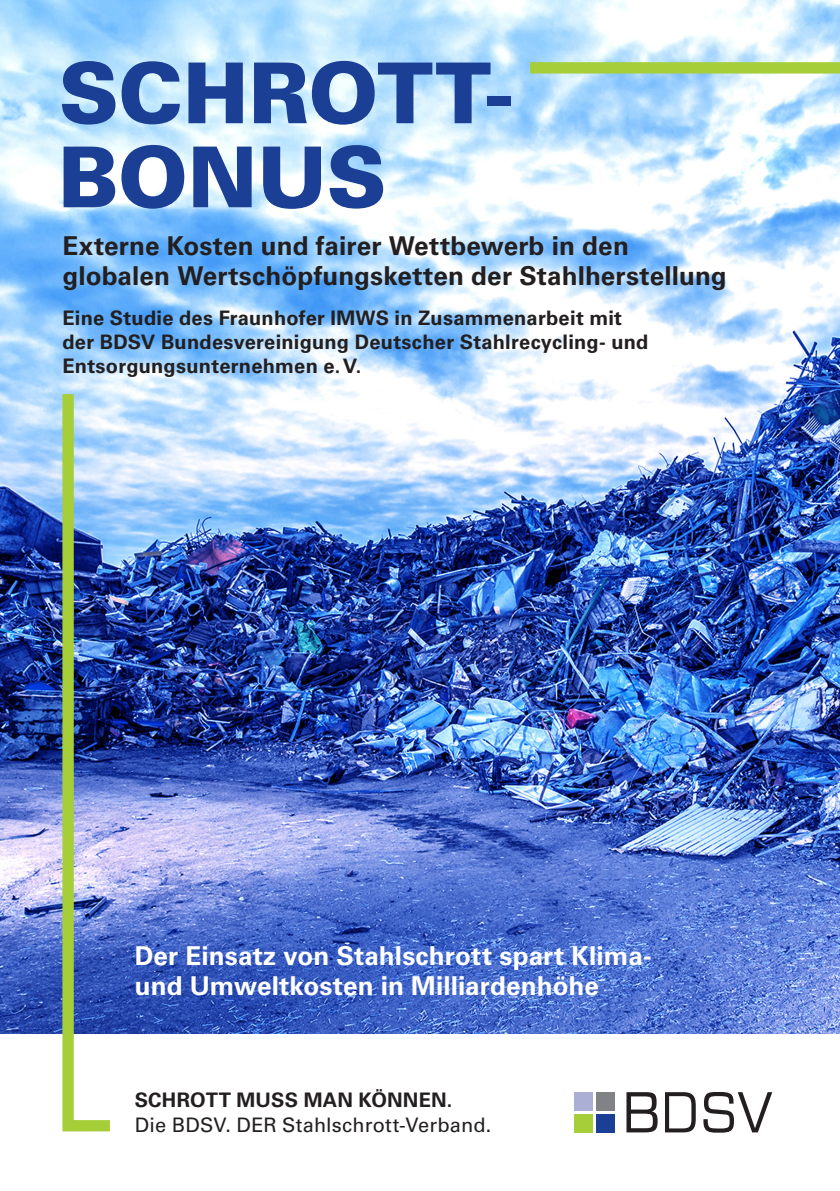
<style>
.page{position:relative;width:840px;height:1191px;background:#fff}
.page>*{position:absolute;margin:0;border:0;box-sizing:border-box;transform-origin:0 0}
.t1{font:900 84px/84px "Univers LT Std";letter-spacing:-.01em;color:#1b3f94}
.t2{font:700 26px/30px "Univers LT Std";letter-spacing:.005em;color:#231f20}
.t3{font:700 26px/30px "Univers LT Std";letter-spacing:.005em;color:#fff}
.t4{font:700 20px/24px "Univers LT Std";letter-spacing:.01em;color:#231f20}
.t5{font:20px "Univers LT Std";letter-spacing:.01em;color:#231f20}
</style>
<div class="page">
<img style="left:0;top:0;width:839px;height:1033px">
<div style="left:530px;top:62px;width:309px;height:12px;background:#a6ce39"></div>
<img style="left:57px;top:383px;width:64px;height:749px">
<div style="left:573px;top:1092px;width:19px;height:18px;background:#acafd5"></div>
<div style="left:573px;top:1114px;width:19px;height:18px;background:#a6ce39"></div>
<div style="left:596px;top:1092px;width:18px;height:18px;background:#808285"></div>
<div style="left:596px;top:1114px;width:18px;height:18px;background:#1b3f94"></div>
<svg style="left:626px;top:1092px;width:31px;height:40px"></svg>
<svg style="left:665px;top:1092px;width:30px;height:40px"></svg>
<svg style="left:703px;top:1092px;width:68px;height:40px"></svg>
<h1 class="t1" style="left:58px;top:50px;width:456px">SCHROTT-<br>BONUS</h1>
<h2 class="t2" style="left:62px;top:231px;width:665px">Externe Kosten und fairer Wettbewerb in den globalen Wertschöpfungsketten der Stahlherstellung</h2>
<p class="t4" style="left:62px;top:306px;width:587px">Eine Studie des Fraunhofer IMWS in Zusammenarbeit mit der BDSV Bundesvereinigung Deutscher Stahlrecycling- und<br>Entsorgungsunternehmen e.V.</p>
<h2 class="t3" style="left:135px;top:940px;width:518px">Der Einsatz von Stahlschrott spart Klima&shy;und Umweltkosten in Milliardenhöhe</h2>
<p class="t4" style="left:135px;top:1088px;width:319px">SCHROTT MUSS MAN KÖNNEN.</p>
<p class="t5" style="left:135px;top:1113px;width:358px">Die BDSV. DER Stahlschrott-Verband.</p>
</div>
